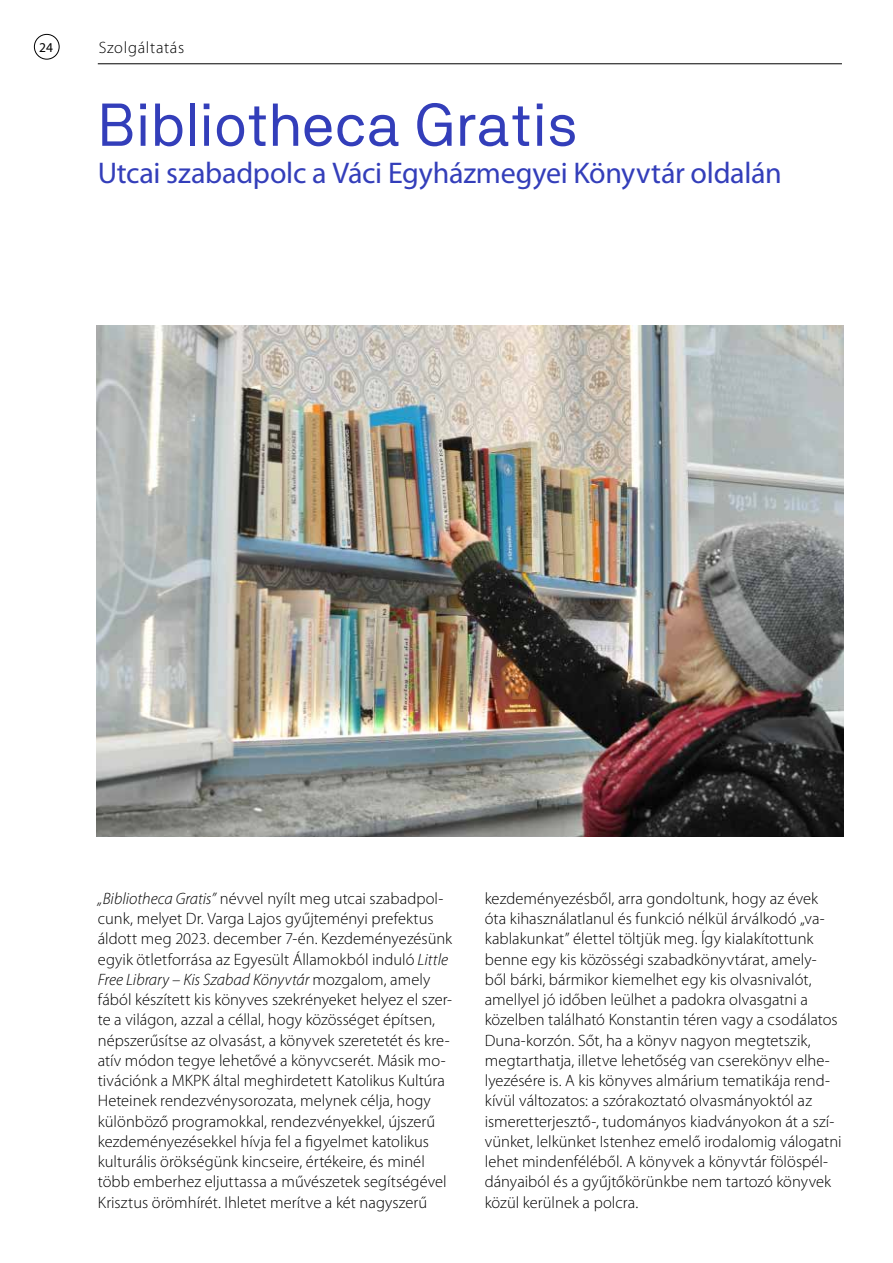
<style>
.page{position:relative;width:893px;height:1263px;background:#fff}
.page>*{position:absolute;margin:0;border:0;box-sizing:border-box;transform-origin:0 0}
.t1{font:60px "NB Akademie Pro Regular";color:#333eba}
.t2{font:30px "Myriad Pro";letter-spacing:-.01em;color:#333eba}
.t3{font:300 16.5px/20.2px "Myriad Pro";color:#000}
.t4{font:300 16.5px "Myriad Pro";letter-spacing:.04em;color:#000}
.t5{font:13.5px "Myriad Pro";color:#000}
.s1{font-style:italic}
</style>
<div class="page">
<div style="left:34px;top:34px;width:26px;height:26px;border:1px solid #000;border-radius:50%"></div>
<hr style="left:98px;top:63px;width:744px;height:1px;background:#000">
<img style="left:96px;top:325px;width:747px;height:512px">
<p class="t5" style="left:39px;top:40px;width:15px">24</p>
<p class="t4" style="left:99px;top:39px;width:87px">Szolgáltatás</p>
<h1 class="t1" style="left:98px;top:89px;width:481px">Bibliotheca Gratis</h1>
<h2 class="t2" style="left:98px;top:157px;width:685px">Utcai szabadpolc a Váci Egyházmegyei Könyvtár oldalán</h2>
<p class="t3" style="left:98px;top:888px;width:356px"><span class="s1">„Bibliotheca Gratis”</span> névvel nyílt meg utcai szabadpol&shy;cunk, melyet Dr. Varga Lajos gyűjteményi prefektus áldott meg 2023. december 7-én. Kezdeményezésünk egyik ötletforrása az Egyesült Államokból induló <span class="s1">Little Free Library – Kis Szabad Könyvtár</span> mozgalom, amely fából készített kis könyves szekrényeket helyez el szer&shy;te a világon, azzal a céllal, hogy közösséget építsen, népszerűsítse az olvasást, a könyvek szeretetét és kre&shy;atív módon tegye lehetővé a könyvcserét. Másik mo&shy;tivációnk a MKPK által meghirdetett Katolikus Kultúra Heteinek rendezvénysorozata, melynek célja, hogy különböző programokkal, rendezvényekkel, újszerű kezdeményezésekkel hívja fel a figyelmet katolikus kulturális örökségünk kincseire, értékeire, és minél több emberhez eljuttassa a művészetek segítségével Krisztus örömhírét. Ihletet merítve a két nagyszerű</p>
<p class="t3" style="left:485px;top:888px;width:358px">kezdeményezésből, arra gondoltunk, hogy az évek óta kihasználatlanul és funkció nélkül árválkodó „va&shy;kablakunkat” élettel töltjük meg. Így kialakítottunk benne egy kis közösségi szabadkönyvtárat, amely&shy;ből bárki, bármikor kiemelhet egy kis olvasnivalót, amellyel jó időben leülhet a padokra olvasgatni a közelben található Konstantin téren vagy a csodálatos Duna-korzón. Sőt, ha a könyv nagyon megtetszik, megtarthatja, illetve lehetőség van cserekönyv elhe&shy;lyezésére is. A kis könyves almárium tematikája rend&shy;kívül változatos: a szórakoztató olvasmányoktól az ismeretterjesztő-, tudományos kiadványokon át a szí&shy;vünket, lelkünket Istenhez emelő irodalomig válogatni lehet mindenféléből. A könyvek a könyvtár fölöspél&shy;dányaiból és a gyűjtőkörünkbe nem tartozó könyvek közül kerülnek a polcra.</p>
</div>
